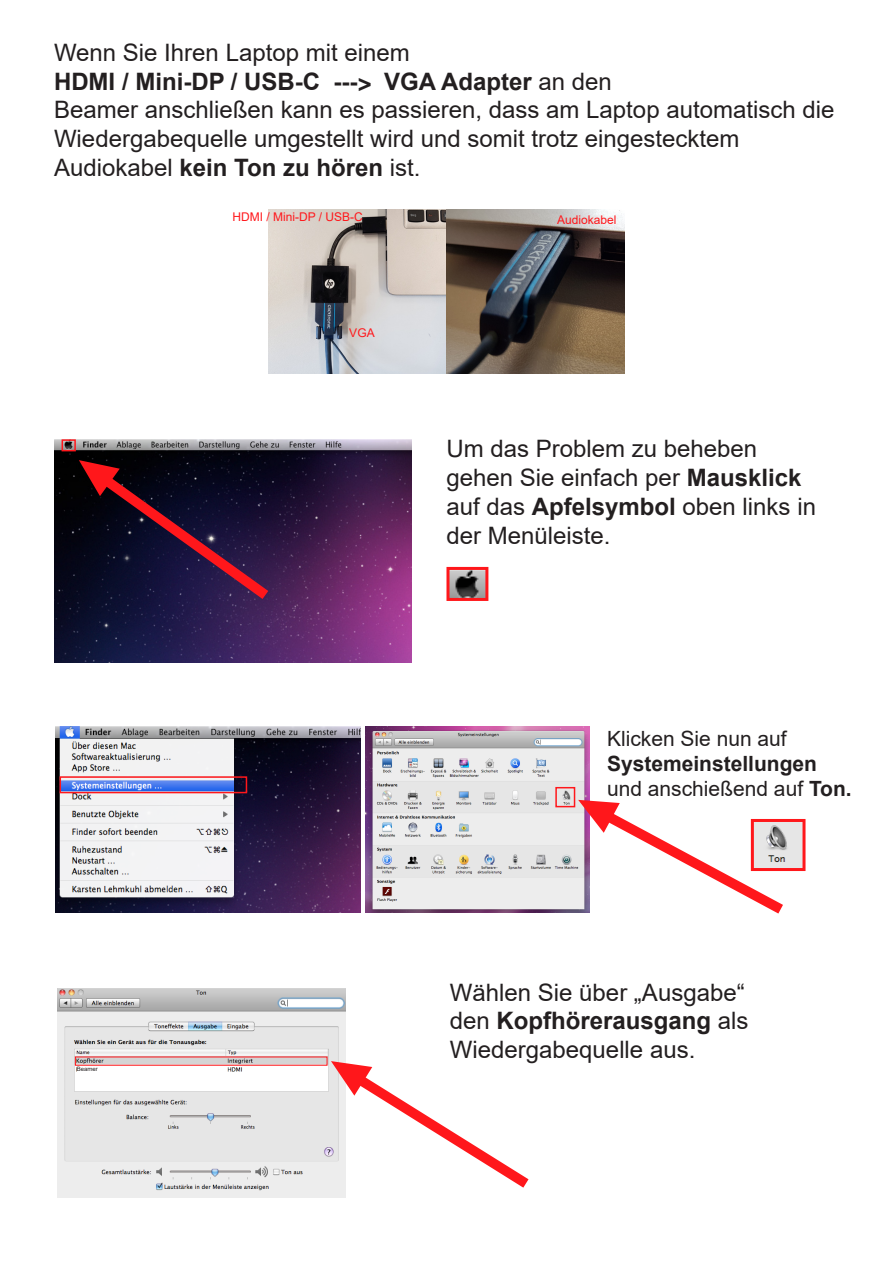
<style>
.page{position:relative;width:893px;height:1263px;background:#fff}
.page>*{position:absolute;margin:0;border:0;box-sizing:border-box;transform-origin:0 0}
.t1{font:24px/28.8px "Arial";color:#231f20}
.t2{font:700 24px "Arial";color:#231f20}
.t3{font:700 21px/25.2px "Arial";color:#231f20}
.t4{font:21px "Arial";color:#231f20}
.t5{font:12px "Arial";color:#ff171b}
.t6{font:6px "Arial";color:#231f20}
.s1{font-weight:700}
.s2{font-weight:400}
</style>
<div class="page">
<img style="left:54px;top:440px;width:358px;height:223px">
<img style="left:55px;top:726px;width:306px;height:187px">
<img style="left:58px;top:988px;width:287px;height:209px">
<div style="left:60px;top:776px;width:187px;height:17px;border:2px solid #ff171b"></div>
<svg style="left:331px;top:1061px;width:197px;height:126px"></svg>
<svg style="left:79px;top:460px;width:189px;height:139px;background:#260e28"></svg>
<img style="left:268px;top:209px;width:357px;height:165px">
<img style="left:450px;top:571px;width:34px;height:26px">
<div style="left:446px;top:567px;width:42px;height:34px;border:3px solid #ff171b"></div>
<div style="left:62px;top:439px;width:14px;height:12px;border:2px solid #ff171b"></div>
<img style="left:366px;top:726px;width:224px;height:187px">
<div style="left:555px;top:787px;width:20px;height:20px;border:2px solid #ff171b"></div>
<svg style="left:578px;top:800px;width:205px;height:113px"></svg>
<img style="left:755px;top:823px;width:46px;height:44px">
<div style="left:751px;top:819px;width:54px;height:52px;border:3px solid #ff171b"></div>
<div style="left:77px;top:1066px;width:39px;height:10px;background:#fff"></div>
<p class="t1" style="left:54px;top:38px;width:782px">Wenn Sie Ihren Laptop mit einem<br><span class="s1">HDMI / Mini-DP / USB-C --- VGA Adapter</span> an den<br>Beamer anschließen kann es passieren, dass am Laptop automatisch die Wiedergabequelle umgestellt wird und somit trotz eingestecktem Audiokabel <span class="s1">kein Ton zu hören</span> ist.</p>
<p class="t2" style="left:358px;top:67px;width:16px">&gt;</p>
<p class="t6" style="left:77px;top:1064px;width:23px">Beamer</p>
<p class="t5" style="left:232px;top:208px;width:132px">HDMI / Mini-DP / USB-C</p>
<p class="t5" style="left:349px;top:325px;width:27px">VGA</p>
<p class="t5" style="left:557px;top:211px;width:61px">Audiokabel</p>
<p class="t1" style="left:446px;top:434px;width:371px">Um das Problem zu beheben gehen Sie einfach per <span class="s1">Mausklick </span>auf das <span class="s1">Apfelsymbol</span> oben links in der Menüleiste.</p>
<p class="t4" style="left:607px;top:724px;width:181px">Klicken Sie nun auf</p>
<p class="t3" style="left:607px;top:751px;width:246px">Systemeinstellungen <span class="s2">und anschießend auf</span> Ton.</p>
<p class="t1" style="left:450px;top:978px;width:300px">Wählen Sie über „Ausgabe“ den <span class="s1">Kopfhörerausgang</span> als<br>Wiedergabequelle aus.</p>
</div>
